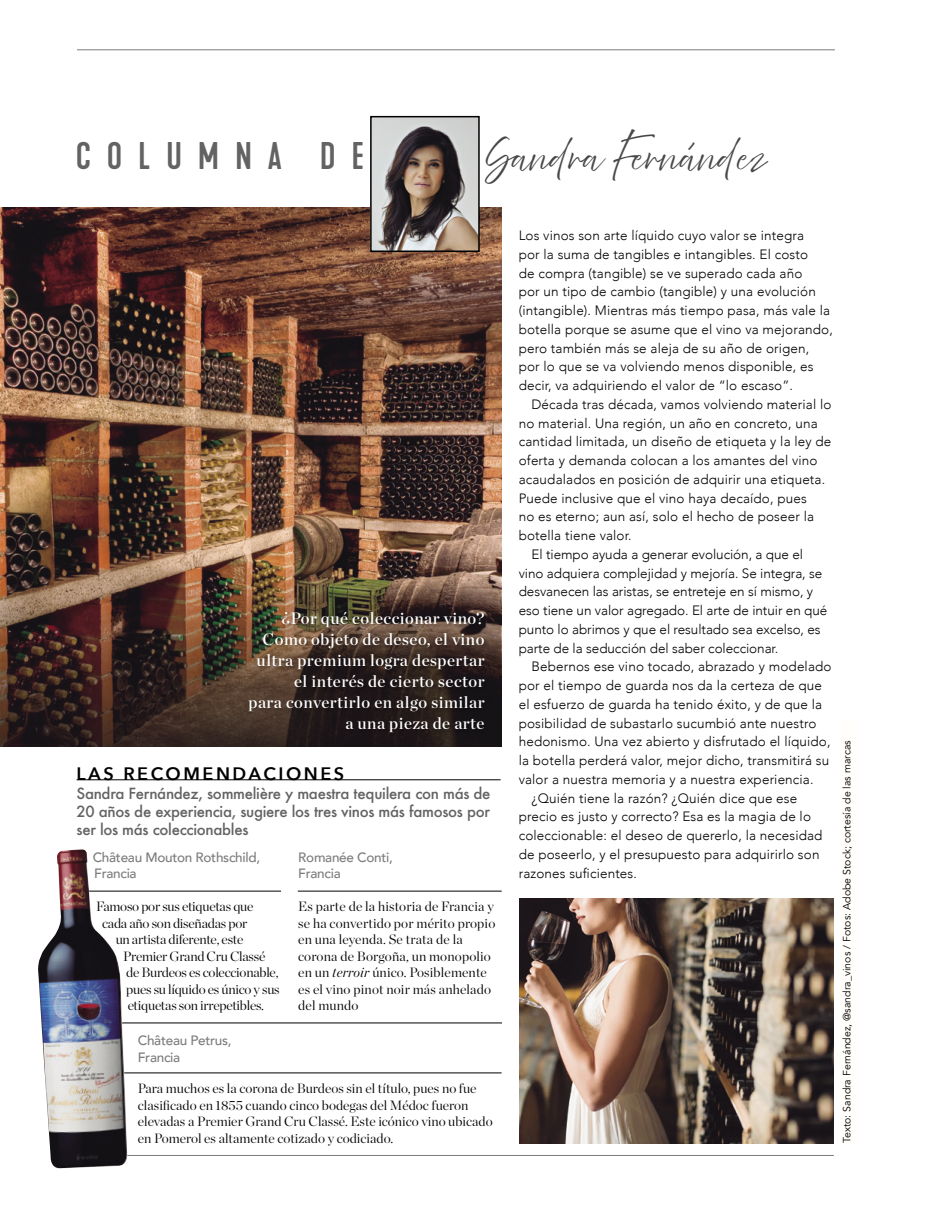
<style>
.page{position:relative;width:936px;height:1212px;background:#fff}
.page>*{position:absolute;margin:0;border:0;box-sizing:border-box;transform-origin:0 0}
.t1{font:36px "Kapra Neue Pro Medium Rd";letter-spacing:.44em;color:#636363}
.t2{font:30px "ATB Script";color:#484848}
.t3{font:600 18px "Avenir Next";letter-spacing:.14em;color:#000}
.t4{font:16.5px/21px "Chronicle Display Semi";letter-spacing:.03em;color:#fff;text-align:right}
.t5{font:500 15px/18px "Futura";letter-spacing:-.02em;color:#636363;text-align:justify}
.t6{font:300 13.5px/18.8px "Avenir";letter-spacing:.01em;color:#000}
.t7{font:300 13.5px/16.5px "Chronicle Display";color:#000}
.t8{font:300 13.5px "Chronicle Display";letter-spacing:-.02em;color:#000}
.t9{font:500 13.5px/16.5px "Avenir";letter-spacing:-.02em;color:#7c7c7c}
.t10{font:10.5px "Avenir";color:#000}
.s1{font-style:italic}
</style>
<div class="page">
<hr style="left:77px;top:50px;width:757px;height:1px;background:#7c7c7c">
<hr style="left:76px;top:1155px;width:757px;height:1px;background:#7c7c7c">
<img style="left:0;top:208px;width:501px;height:538px">
<hr style="left:77px;top:779px;width:423px;height:1px;background:#000">
<hr style="left:298px;top:891px;width:203px;height:1px;background:#000">
<hr style="left:76px;top:891px;width:205px;height:1px;background:#000">
<hr style="left:78px;top:1072px;width:423px;height:1px;background:#000">
<hr style="left:76px;top:1023px;width:426px;height:1px;background:#000">
<img style="left:373px;top:119px;width:103px;height:130px">
<div style="left:370px;top:116px;width:109px;height:136px;border:2px solid #000"></div>
<img style="left:519px;top:898px;width:314px;height:245px">
<div style="left:839px;top:719px;width:18px;height:424px;background:#fffefb"></div>
<img style="left:38px;top:849px;width:90px;height:320px">
<img style="left:0;top:252px;width:500px;height:494px">
<div style="left:247px;top:611px;width:241px;height:125px;background:#000;opacity:.3"></div>
<h1 class="t1" style="left:76px;top:134px;width:290px">COLUMNA DE</h1>
<h2 class="t2" style="left:485px;top:139px;width:283px">Sandra Fernández</h2>
<p class="t4" style="left:248px;top:607px;width:237px">¿Por qué coleccionar vino?<br>Como objeto de deseo, el vino ultra premium logra despertar el interés de cierto sector<br>para convertirlo en algo similar a una pieza de arte</p>
<h3 class="t3" style="left:77px;top:758px;width:269px">LAS RECOMENDACIONES</h3>
<p class="t5" style="left:77px;top:784px;width:415px">Sandra Fernández, sommelière y maestra tequilera con más de 20 años de experiencia, sugiere los tres vinos más famosos por ser los más coleccionables</p>
<p class="t9" style="left:93px;top:848px;width:169px">Château Mouton Rothschild,<br>Francia</p>
<p class="t8" style="left:96px;top:896px;width:159px">Famoso por sus etiquetas que</p>
<p class="t8" style="left:102px;top:913px;width:147px">cada año son diseñadas por</p>
<p class="t8" style="left:116px;top:929px;width:129px">un artista diferente, este</p>
<p class="t8" style="left:123px;top:946px;width:144px">Premier Grand Cru Classé</p>
<p class="t8" style="left:126px;top:962px;width:154px">de Burdeos es coleccionable,</p>
<p class="t8" style="left:126px;top:979px;width:155px">pues su líquido es único y sus</p>
<p class="t8" style="left:128px;top:995px;width:138px">etiquetas son irrepetibles.</p>
<p class="t9" style="left:138px;top:1031px;width:95px">Château Petrus,<br>Francia</p>
<p class="t9" style="left:298px;top:848px;width:96px">Romanée Conti,<br>Francia</p>
<p class="t7" style="left:298px;top:897px;width:199px">Es parte de la historia de Francia y se ha convertido por mérito propio en una leyenda. Se trata de la corona de Borgoña, un monopolio en un <span class="s1">terroir</span> único. Posiblemente es el vino pinot noir más anhelado del mundo</p>
<p class="t7" style="left:138px;top:1079px;width:356px">Para muchos es la corona de Burdeos sin el título, pues no fue clasificado en 1855 cuando cinco bodegas del Médoc fueron elevadas a Premier Grand Cru Classé. Este icónico vino ubicado en Pomerol es altamente cotizado y codiciado.</p>
<p class="t6" style="left:518px;top:226px;width:315px">Los vinos son arte líquido cuyo valor se integra<br>por la suma de tangibles e intangibles. El costo<br>de compra (tangible) se ve superado cada año<br>por un tipo de cambio (tangible) y una evolución (intangible). Mientras más tiempo pasa, más vale la botella porque se asume que el vino va mejorando, pero también más se aleja de su año de origen, por lo que se va volviendo menos disponible, es decir, va adquiriendo el valor de “lo escaso”.</p>
<p class="t6" style="left:531px;top:395px;width:301px">Década tras década, vamos volviendo material lo</p>
<p class="t6" style="left:518px;top:413px;width:300px">no material. Una región, un año en concreto, una</p>
<p class="t6" style="left:518px;top:432px;width:314px">cantidad limitada, un diseño de etiqueta y la ley de</p>
<p class="t6" style="left:518px;top:451px;width:300px">oferta y demanda colocan a los amantes del vino</p>
<p class="t6" style="left:518px;top:470px;width:308px">acaudalados en posición de adquirir una etiqueta.</p>
<p class="t6" style="left:518px;top:488px;width:289px">Puede inclusive que el vino haya decaído, pues</p>
<p class="t6" style="left:518px;top:507px;width:297px">no es eterno; aun así, solo el hecho de poseer la</p>
<p class="t6" style="left:518px;top:526px;width:114px">botella tiene valor.</p>
<p class="t6" style="left:531px;top:545px;width:273px">El tiempo ayuda a generar evolución, a que el</p>
<p class="t6" style="left:518px;top:563px;width:305px">vino adquiera complejidad y mejoría. Se integra, se</p>
<p class="t6" style="left:518px;top:582px;width:296px">desvanecen las aristas, se entreteje en sí mismo, y</p>
<p class="t6" style="left:518px;top:601px;width:310px">eso tiene un valor agregado. El arte de intuir en qué</p>
<p class="t6" style="left:518px;top:620px;width:303px">punto lo abrimos y que el resultado sea excelso, es</p>
<p class="t6" style="left:518px;top:638px;width:261px">parte de la seducción del saber coleccionar.</p>
<p class="t6" style="left:531px;top:657px;width:301px">Bebernos ese vino tocado, abrazado y modelado</p>
<p class="t6" style="left:518px;top:676px;width:305px">por el tiempo de guarda nos da la certeza de que</p>
<p class="t6" style="left:518px;top:695px;width:305px">el esfuerzo de guarda ha tenido éxito, y de que la</p>
<p class="t6" style="left:518px;top:713px;width:299px">posibilidad de subastarlo sucumbió ante nuestro</p>
<p class="t6" style="left:518px;top:732px;width:313px">hedonismo. Una vez abierto y disfrutado el líquido,</p>
<p class="t6" style="left:518px;top:751px;width:312px">la botella perderá valor, mejor dicho, transmitirá su</p>
<p class="t6" style="left:518px;top:770px;width:296px">valor a nuestra memoria y a nuestra experiencia.</p>
<p class="t6" style="left:531px;top:788px;width:267px">¿Quién tiene la razón? ¿Quién dice que ese</p>
<p class="t6" style="left:518px;top:807px;width:294px">precio es justo y correcto? Esa es la magia de lo</p>
<p class="t6" style="left:518px;top:826px;width:305px">coleccionable: el deseo de quererlo, la necesidad</p>
<p class="t6" style="left:518px;top:845px;width:302px">de poseerlo, y el presupuesto para adquirirlo son</p>
<p class="t6" style="left:518px;top:864px;width:120px">razones suficientes.</p>
<p class="t10" style="left:840px;top:1143px;width:404px;rotate:-90deg">Texto: Sandra Fernández, @sandra_vinos / Fotos: Adobe Stock; cortesía de las marcas</p>
</div>
